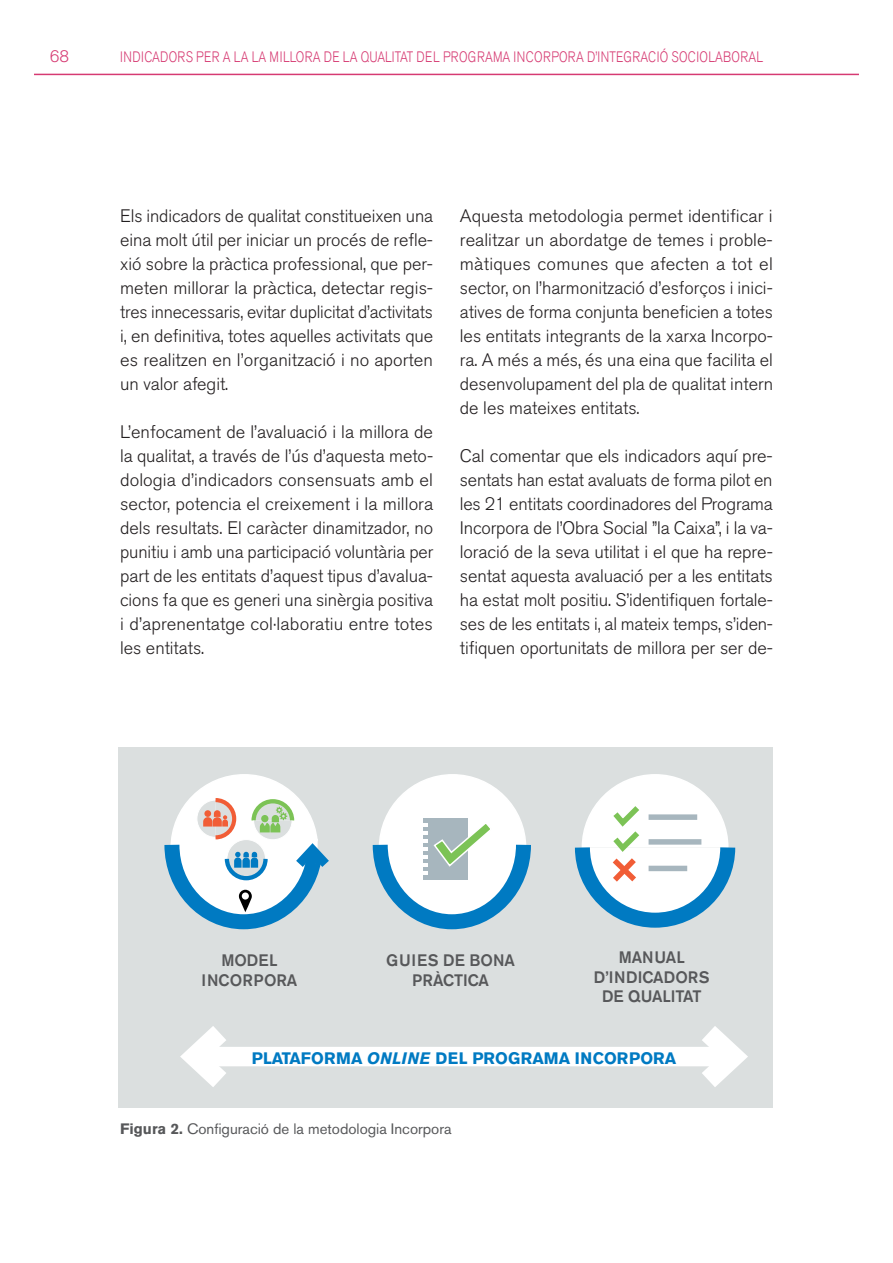
<style>
.page{position:relative;width:893px;height:1263px;background:#fff}
.page>*{position:absolute;margin:0;border:0;box-sizing:border-box;transform-origin:0 0}
.t1{font:300 18px/24px "Akzidenz Grotesk BQ";color:#231f20;text-align:justify}
.t2{font:500 16.5px/19.5px "Akzidenz Grotesk BQ";color:#57585a;text-align:center}
.t3{font:700 16.5px "Akzidenz Grotesk BQ";color:#007ac2}
.t4{font:300 16.5px "Akzidenz Grotesk BQ";color:#d63a72}
.t5{font:300 15px "Akzidenz Grotesk BQ";letter-spacing:.03em;color:#d63a72;scale:.8 1}
.t6{font:15px "Akzidenz Grotesk BQ";color:#57585a}
.s1{font-style:italic}
.s2{font-weight:700}
</style>
<div class="page">
<hr style="left:34px;top:74px;width:825px;height:1px;background:#d63a72">
<div style="left:118px;top:747px;width:655px;height:360px;background:#dbdfdf"></div>
<div style="left:171px;top:775px;width:146px;height:146px;background:#fff;border-radius:50%"></div>
<svg style="left:574px;top:774px;width:162px;height:154px"></svg>
<div style="left:649px;top:814px;width:48px;height:6px;background:#a7b6be"></div>
<div style="left:649px;top:839px;width:52px;height:6px;background:#a7b6be"></div>
<div style="left:649px;top:866px;width:38px;height:5px;background:#a7b6be"></div>
<div style="left:379px;top:775px;width:147px;height:146px;background:#fff;border-radius:50%"></div>
<div style="left:423px;top:818px;width:44px;height:61px;background:#a7b6be"></div>
<svg style="left:372px;top:821px;width:159px;height:109px"></svg>
<div style="left:194px;top:1047px;width:540px;height:19px;background:#fff"></div>
<svg style="left:166px;top:1026px;width:81px;height:82px"></svg>
<svg style="left:681px;top:1026px;width:81px;height:82px"></svg>
<svg style="left:164px;top:796px;width:165px;height:134px"></svg>
<p class="t4" style="left:50px;top:47px;width:21px">68</p>
<p class="t5" style="left:120px;top:48px;width:805px">INDICADORS PER A LA LA MILLORA DE LA QUALITAT DEL PROGRAMA INCORPORA D’INTEGRACIÓ SOCIOLABORAL</p>
<p class="t1" style="left:120px;top:204px;width:314px">Els indicadors de qualitat constitueixen una eina molt útil per iniciar un procés de refle&shy;xió sobre la pràctica professional, que per&shy;meten millorar la pràctica, detectar regis&shy;tres innecessaris, evitar duplicitat d’activitats i, en definitiva, totes aquelles activitats que es realitzen en l’organització i no aporten un valor afegit.</p>
<p class="t1" style="left:120px;top:420px;width:315px">L’enfocament de l’avaluació i la millora de la qualitat, a través de l’ús d’aquesta meto&shy;dologia d’indicadors consensuats amb el sector, potencia el creixement i la millora dels resultats. El caràcter dinamitzador, no punitiu i amb una participació voluntària per part de les entitats d’aquest tipus d’avalua&shy;cions fa que es generi una sinèrgia positiva i d’aprenentatge col·laboratiu entre totes les entitats.</p>
<p class="t1" style="left:460px;top:204px;width:315px">Aquesta metodologia permet identificar i realitzar un abordatge de temes i proble&shy;màtiques comunes que afecten a tot el sector, on l’harmonització d’esforços i inici&shy;atives de forma conjunta beneficien a totes les entitats integrants de la xarxa Incorpo&shy;ra. A més a més, és una eina que facilita el desenvolupament del pla de qualitat intern de les mateixes entitats.</p>
<p class="t1" style="left:460px;top:444px;width:314px">Cal comentar que els indicadors aquí pre&shy;sentats han estat avaluats de forma pilot en les 21 entitats coordinadores del Programa Incorpora de l’Obra Social ”la Caixa”, i la va&shy;loració de la seva utilitat i el que ha repre&shy;sentat aquesta avaluació per a les entitats ha estat molt positiu. S’identifiquen fortale&shy;ses de les entitats i, al mateix temps, s’iden&shy;tifiquen oportunitats de millora per ser de-</p>
<p class="t2" style="left:202px;top:950px;width:97px">MODEL<br>INCORPORA</p>
<p class="t2" style="left:594px;top:947px;width:117px">MANUAL<br>D’INDICADORS<br>DE QUALITAT</p>
<p class="t2" style="left:386px;top:950px;width:130px">GUIES DE BONA<br>PRÀCTICA</p>
<p class="t3" style="left:252px;top:1049px;width:234px">PLATAFOR MA <span class="s1">ONLINE</span> DEL PROGR</p>
<p class="t3" style="left:532px;top:1049px;width:62px">AMA INCORPOR</p>
<p class="t3" style="left:665px;top:1049px;width:13px">A</p>
<p class="t6" style="left:120px;top:1120px;width:333px"><span class="s2">Figura 2.</span> Configuració de la metodologia Incorpora</p>
</div>
